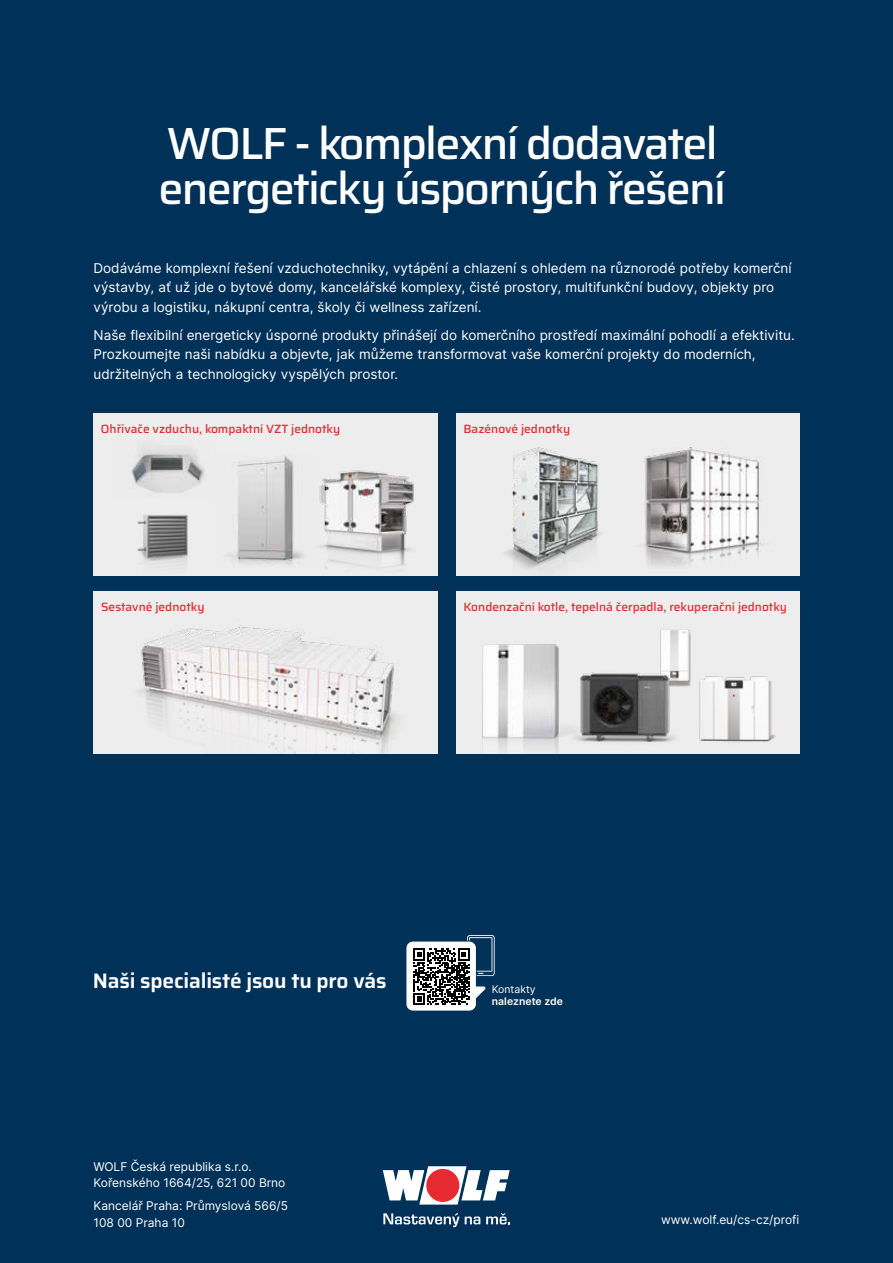
<style>
.page{position:relative;width:893px;height:1263px;background:#003158}
.page>*{position:absolute;margin:0;border:0;box-sizing:border-box;transform-origin:0 0}
.t1{font:500 45px/45px "Saira";letter-spacing:-.04em;color:#fff}
.t2{font:600 21px "Saira";letter-spacing:-.01em;color:#fff}
.t3{font:13.5px/19.5px "Inter";color:#fff}
.t4{font:500 12px "Saira";color:#e62a32}
.t5{font:12px/16.5px "Inter";color:#fff}
.t6{font:600 10.5px "Inter";color:#fff}
.t7{font:10.5px "Inter";color:#fff}
</style>
<div class="page">
<svg style="left:383px;top:1166px;width:127px;height:38px"></svg>
<div style="left:426px;top:1169px;width:33px;height:33px;background:#e62a32;border-radius:50%"></div>
<svg style="left:383px;top:1213px;width:97px;height:14px"></svg>
<svg style="left:486px;top:1213px;width:24px;height:11px"></svg>
<svg style="left:406px;top:935px;width:89px;height:76px"></svg>
<div style="left:93px;top:413px;width:345px;height:162px;background:#ededed"></div>
<img style="left:131px;top:449px;width:74px;height:44px">
<img style="left:137px;top:515px;width:51px;height:50px">
<div style="left:456px;top:413px;width:343px;height:162px;background:#ededed"></div>
<div style="left:94px;top:592px;width:344px;height:162px;background:#ededed"></div>
<div style="left:456px;top:592px;width:344px;height:162px;background:#ededed"></div>
<img style="left:319px;top:470px;width:95px;height:99px">
<img style="left:227px;top:456px;width:77px;height:109px">
<img style="left:643px;top:448px;width:119px;height:119px">
<img style="left:504px;top:447px;width:97px;height:124px">
<img style="left:140px;top:627px;width:260px;height:127px">
<img style="left:482px;top:644px;width:86px;height:109px">
<img style="left:660px;top:629px;width:31px;height:58px">
<img style="left:568px;top:666px;width:116px;height:76px">
<img style="left:699px;top:676px;width:77px;height:66px">
<h1 class="t1" style="left:159px;top:119px;width:569px">WOLF - komplexní dodavatel energeticky úsporných řešení</h1>
<p class="t3" style="left:94px;top:258px;width:700px">Dodáváme komplexní řešení vzduchotechniky, vytápění a chlazení s ohledem na různorodé potřeby komerční výstavby, ať už jde o bytové domy, kancelářské komplexy, čisté prostory, multifunkční budovy, objekty pro výrobu a logistiku, nákupní centra, školy či wellness zařízení.</p>
<p class="t3" style="left:94px;top:325px;width:703px">Naše flexibilní energeticky úsporné produkty přinášejí do komerčního prostředí maximální pohodlí a efektivitu.<br>Prozkoumejte naši nabídku a objevte, jak můžeme transformovat vaše komerční projekty do moderních, udržitelných a technologicky vyspělých prostor.</p>
<p class="t4" style="left:101px;top:419px;width:241px">Ohřívače vzduchu, kompaktní VZT jednotky</p>
<p class="t4" style="left:463px;top:419px;width:108px">Bazénové jednotky</p>
<p class="t4" style="left:101px;top:597px;width:105px">Sestavné jednotky</p>
<p class="t4" style="left:464px;top:597px;width:325px">Kondenzační kotle, tepelná čerpadla, rekuperační jednotky</p>
<h2 class="t2" style="left:93px;top:964px;width:295px">Naši specialisté jsou tu pro vás</h2>
<p class="t5" style="left:94px;top:1158px;width:193px">WOLF Česká republika s.r.o.<br>Kořenského 1664/25, 621 00 Brno</p>
<p class="t5" style="left:94px;top:1197px;width:196px">Kancelář Praha: Průmyslová 566/5<br>108 00 Praha 10</p>
<p class="t7" style="left:492px;top:981px;width:45px">Kontakty</p>
<p class="t6" style="left:492px;top:994px;width:73px">naleznete zde</p>
<p class="t5" style="left:661px;top:1211px;width:140px">www.wolf.eu/cs-cz/profi</p>
</div>
